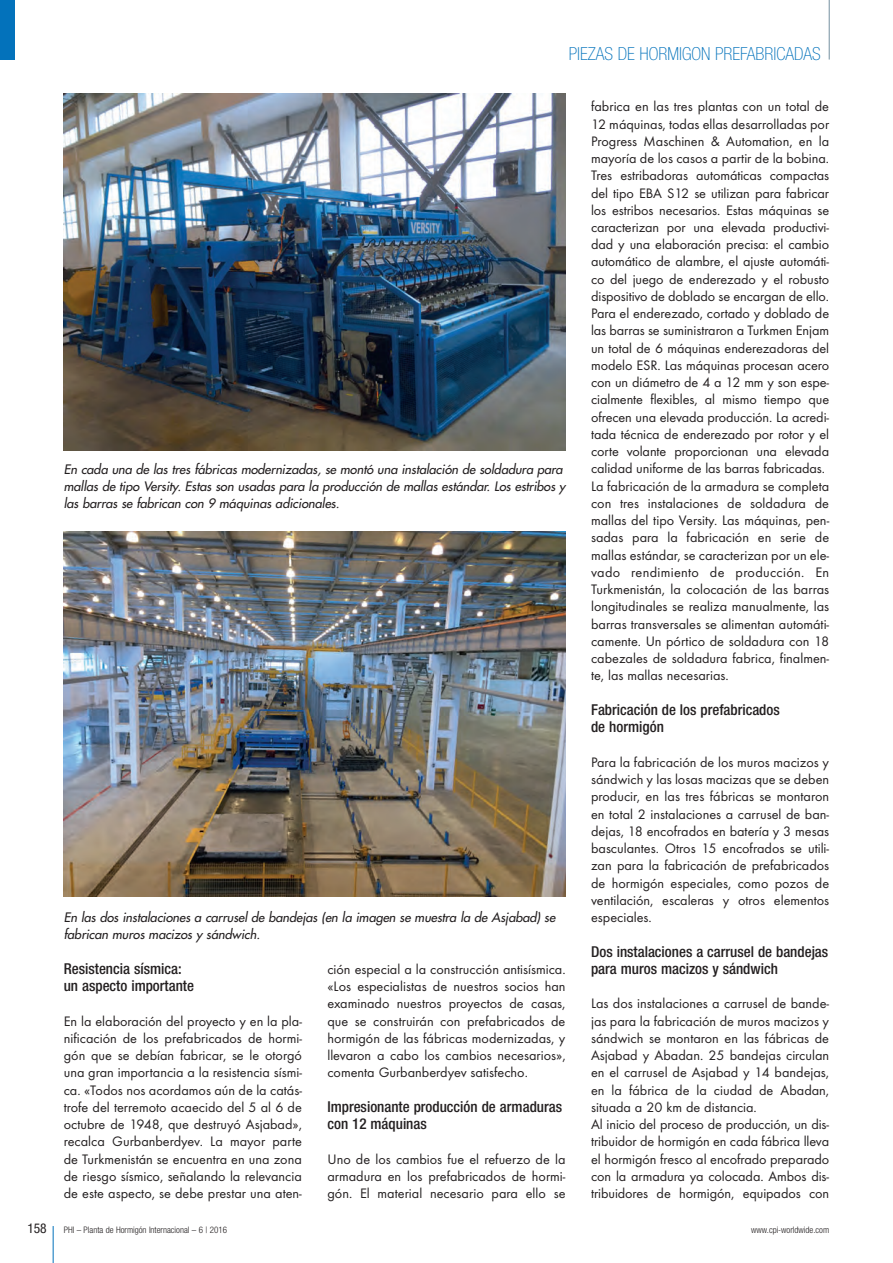
<style>
.page{position:relative;width:893px;height:1263px;background:#fff}
.page>*{position:absolute;margin:0;border:0;box-sizing:border-box;transform-origin:0 0}
.t1{font:100 condensed 18px "Helvetica Neue";color:#0372bb}
.t2{font:500 condensed 15px/17.2px "Helvetica Neue";color:#231f20}
.t3{font:14.25px/17.2px "Futura T";color:#231f20;text-align:justify}
.t4{font:condensed 13.5px "Helvetica Neue";color:#231f20}
.t5{font:italic 12.75px/17.2px "Futura";color:#231f20;text-align:justify}
.t6{font:300 condensed 9px "Helvetica Neue";color:#231f20}
</style>
<div class="page">
<hr style="left:53px;top:1226px;width:1px;height:37px;background:#0372bb">
<hr style="left:829px;top:0;width:1px;height:60px;background:#73909f">
<div style="left:0;top:0;width:15px;height:60px;background:#0372bb"></div>
<img style="left:64px;top:94px;width:502px;height:356px">
<img style="left:64px;top:531px;width:502px;height:365px">
<p class="t1" style="left:569px;top:43px;width:253px">PIEZAS DE HORMIGON PREFABRICADAS</p>
<p class="t5" style="left:64px;top:460px;width:503px">En cada una de las tres fábricas modernizadas, se montó una instalación de soldadura para mallas de tipo Versity. Estas son usadas para la producción de mallas estándar. Los estribos y las barras se fabrican con 9 máquinas adicionales.</p>
<p class="t5" style="left:64px;top:909px;width:496px">En las dos instalaciones a carrusel de bandejas (en la imagen se muestra la de Asjabad) se fabrican muros macizos y sándwich.</p>
<p class="t2" style="left:64px;top:961px;width:132px">Resistencia sísmica: un aspecto importante</p>
<p class="t3" style="left:64px;top:1012px;width:240px">En la elaboración del proyecto y en la pla&shy;nificación de los prefabricados de hormi&shy;gón que se debían fabricar, se le otorgó una gran importancia a la resistencia sísmi&shy;ca. «Todos nos acordamos aún de la catás&shy;trofe del terremoto acaecido del 5 al 6 de octubre de 1948, que destruyó Asjabad», recalca Gurbanberdyev. La mayor parte de Turkmenistán se encuentra en una zona de riesgo sísmico, señalando la relevancia de este aspecto, se debe prestar una aten-</p>
<p class="t3" style="left:327px;top:960px;width:240px">ción especial a la construcción antisísmica. «Los especialistas de nuestros socios han examinado nuestros proyectos de casas, que se construirán con prefabricados de hormigón de las fábricas modernizadas, y llevaron a cabo los cambios necesarios», comenta Gurbanberdyev satisfecho.</p>
<p class="t2" style="left:327px;top:1099px;width:236px">Impresionante producción de armaduras con 12 máquinas</p>
<p class="t3" style="left:327px;top:1150px;width:240px">Uno de los cambios fue el refuerzo de la armadura en los prefabricados de hormi&shy;gón. El material necesario para ello se</p>
<p class="t3" style="left:591px;top:98px;width:240px;text-align:left">fabrica en las tres plantas con un total de 12 máquinas, todas ellas desarrolladas por Progress Maschinen &amp; Automation, en la mayoría de los casos a partir de la bobina.<br>Tres estribadoras automáticas compactas del tipo EBA S12 se utilizan para fabricar los estribos necesarios. Estas máquinas se caracterizan por una elevada productivi&shy;dad y una elaboración precisa: el cambio automático de alambre, el ajuste automáti&shy;co del juego de enderezado y el robusto dispositivo de doblado se encargan de ello.<br>Para el enderezado, cortado y doblado de las barras se suministraron a Turkmen Enjam un total de 6 máquinas enderezadoras del modelo ESR. Las máquinas procesan acero con un diámetro de 4 a 12 mm y son espe&shy;cialmente flexibles, al mismo tiempo que ofrecen una elevada producción. La acredi&shy;tada técnica de enderezado por rotor y el corte volante proporcionan una elevada calidad uniforme de las barras fabricadas.<br>La fabricación de la armadura se completa con tres instalaciones de soldadura de mallas del tipo Versity. Las máquinas, pen&shy;sadas para la fabricación en serie de mallas estándar, se caracterizan por un ele&shy;vado rendimiento de producción. En Turkmenistán, la colocación de las barras longitudinales se realiza manualmente, las barras transversales se alimentan automáti&shy;camente. Un pórtico de soldadura con 18 cabezales de soldadura fabrica, finalmen&shy;te, las mallas necesarias.</p>
<p class="t2" style="left:591px;top:702px;width:190px">Fabricación de los prefabricados de hormigón</p>
<p class="t3" style="left:591px;top:753px;width:240px">Para la fabricación de los muros macizos y sándwich y las losas macizas que se deben producir, en las tres fábricas se montaron en total 2 instalaciones a carrusel de ban&shy;dejas, 18 encofrados en batería y 3 mesas basculantes. Otros 15 encofrados se utili&shy;zan para la fabricación de prefabricados de hormigón especiales, como pozos de ventilación, escaleras y otros elementos especiales.</p>
<p class="t2" style="left:591px;top:944px;width:239px">Dos instalaciones a carrusel de bandejas para muros macizos y sándwich</p>
<p class="t3" style="left:591px;top:995px;width:240px;text-align:left">Las dos instalaciones a carrusel de bande&shy;jas para la fabricación de muros macizos y sándwich se montaron en las fábricas de Asjabad y Abadan. 25 bandejas circulan en el carrusel de Asjabad y 14 bandejas, en la fábrica de la ciudad de Abadan, situada a 20 km de distancia.<br>Al inicio del proceso de producción, un dis&shy;tribuidor de hormigón en cada fábrica lleva el hormigón fresco al encofrado preparado con la armadura ya colocada. Ambos dis&shy;tribuidores de hormigón, equipados con</p>
<p class="t4" style="left:28px;top:1223px;width:21px">158</p>
<p class="t6" style="left:64px;top:1224px;width:165px">PHI – Planta de Hormigón Internacional – 6 | 2016</p>
<p class="t6" style="left:751px;top:1224px;width:79px">www.cpi-worldwide.com</p>
</div>
